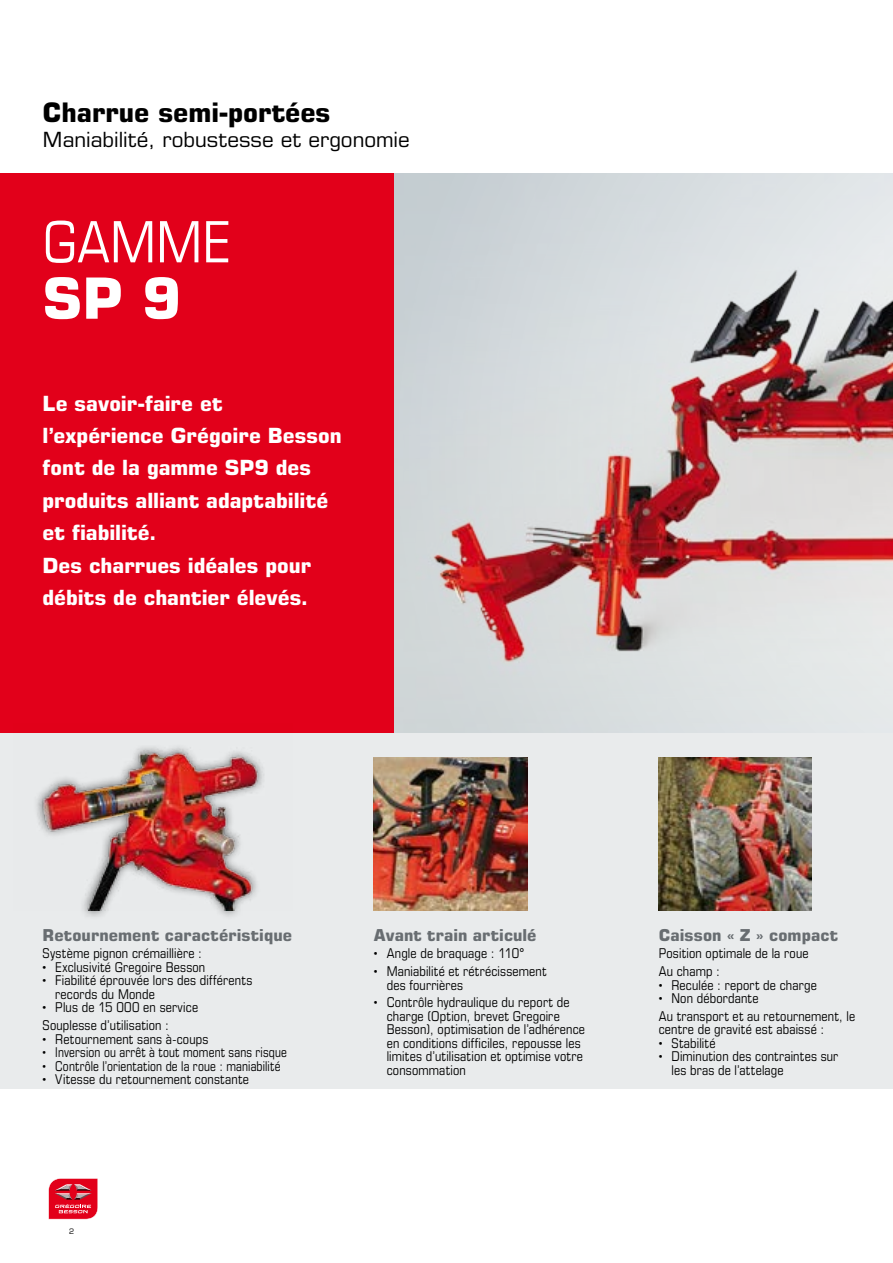
<style>
.page{position:relative;width:893px;height:1263px;background:#fff}
.page>*{position:absolute;margin:0;border:0;box-sizing:border-box;transform-origin:0 0}
.t1{font:condensed 57px "Eurostile LT Pro";color:#fff}
.t2{font:700 57px "Eurostile LT Pro";color:#fff}
.t3{font:700 27px "Eurostile LT Pro";color:#000}
.t4{font:700 21px/32.4px "Eurostile LT Pro";color:#fff}
.t5{font:21px "Eurostile LT Pro";color:#000}
.t6{font:700 16.5px "Eurostile LT Pro";letter-spacing:.005em;color:#686d71}
.t7{font:condensed 13.5px/13.5px "Eurostile LT Pro";letter-spacing:.015em;color:#000}
.t8{font:condensed 13.5px "Eurostile LT Pro";letter-spacing:.015em;color:#000;scale:.94 1}
.t9{font:7.5px "Eurostile LT Pro";color:#000}
</style>
<div class="page">
<svg style="left:48px;top:1178px;width:50px;height:41px;background:#dd3145"></svg>
<div style="left:0;top:173px;width:893px;height:916px;background:#e9ebec"></div>
<div style="left:0;top:173px;width:425px;height:560px;background:#e2001a"></div>
<img style="left:394px;top:173px;width:499px;height:560px">
<div style="left:33px;top:744px;width:233px;height:176px;background:#000;opacity:.58"></div>
<img style="left:33px;top:744px;width:233px;height:166px">
<img style="left:374px;top:757px;width:153px;height:153px">
<img style="left:659px;top:757px;width:153px;height:153px">
<h2 class="t3" style="left:43px;top:95px;width:289px">Charrue semi-portées</h2>
<h3 class="t5" style="left:43px;top:127px;width:369px">Maniabilité, robustesse et ergonomie</h3>
<h1 class="t1" style="left:43px;top:209px;width:190px">Gamme</h1>
<h1 class="t2" style="left:43px;top:263px;width:140px">SP 9</h1>
<h3 class="t4" style="left:43px;top:387px;width:301px">Le savoir-faire et l’expérience Grégoire Besson font de la gamme SP9 des produits alliant adaptabilité et fiabilité.<br>Des charrues idéales pour débits de chantier élevés.</h3>
<p class="t6" style="left:43px;top:924px;width:251px">Retournement caractéristique</p>
<p class="t7" style="left:43px;top:947px;width:161px">Système pignon crémaillière :</p>
<p class="t7" style="left:43px;top:960px;width:164px">• Exclusivité Gregoire Besson</p>
<p class="t7" style="left:55px;top:974px;width:199px;text-indent:-13px">• Fiabilité éprouvée lors des différents records du Monde</p>
<p class="t7" style="left:43px;top:999px;width:157px;line-height:17.7px">• Plus de 15 000 en service<br>Souplesse d’utilisation :</p>
<p class="t7" style="left:43px;top:1032px;width:167px">• Retournement sans à-coups</p>
<p class="t8" style="left:43px;top:1044px;width:261px">• Inversion ou arrêt à tout moment sans risque</p>
<p class="t8" style="left:43px;top:1058px;width:255px">• Contrôle l’orientation de la roue : maniabilité</p>
<p class="t7" style="left:43px;top:1072px;width:208px">• Vitesse du retournement constante</p>
<p class="t9" style="left:69px;top:1227px;width:7px">2</p>
<p class="t6" style="left:374px;top:924px;width:164px">Avant train articulé</p>
<p class="t7" style="left:374px;top:947px;width:152px">• Angle de braquage : 110°</p>
<p class="t7" style="left:387px;top:964px;width:161px;text-indent:-13px">• Maniabilité et rétrécissement des fourrières</p>
<p class="t7" style="left:387px;top:996px;width:200px;text-indent:-13px">• Contrôle hydraulique du report de charge (Option, brevet Gregoire Besson), optimisation de l’adhérence en conditions difficiles, repousse les limites d’utilisation et optimise votre consommation</p>
<p class="t6" style="left:659px;top:924px;width:181px">Caisson « Z » compact</p>
<p class="t7" style="left:659px;top:945px;width:151px;line-height:17.7px">Position optimale de la roue<br>Au champ :</p>
<p class="t7" style="left:659px;top:978px;width:160px">• Reculée : report de charge</p>
<p class="t7" style="left:659px;top:989px;width:198px;line-height:17.7px">• Non débordante<br>Au transport et au retournement, le</p>
<p class="t7" style="left:659px;top:1023px;width:167px">centre de gravité est abaissé :</p>
<p class="t7" style="left:659px;top:1036px;width:58px">• Stabilité</p>
<p class="t7" style="left:671px;top:1050px;width:168px;text-indent:-13px">• Diminution des contraintes sur les bras de l’attelage</p>
</div>
